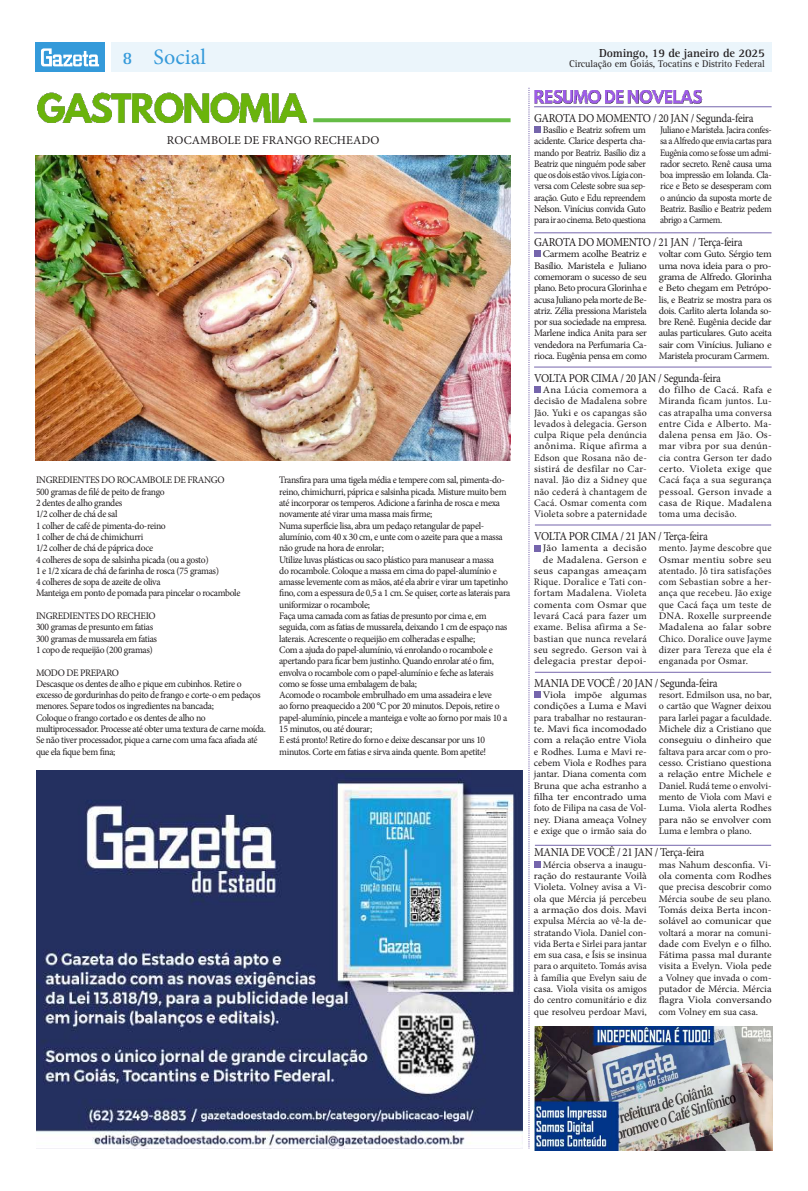
<style>
.page{position:relative;width:808px;height:1191px;background:#fff}
.page>*{position:absolute;margin:0;border:0;box-sizing:border-box;transform-origin:0 0}
.t1{font:22px "Minion Pro";color:#349ada}
.t2{font:12.1px "Minion Pro";letter-spacing:-.03em;color:#231f20;scale:.91 1}
.t3{font:700 12px "Rotis Serif Std";letter-spacing:-.01em;color:#231f20}
.t4{font:12px "Minion Pro";letter-spacing:.01em;color:#231f20}
.t5{font:10px/11.3px "Minion Pro";letter-spacing:-.03em;color:#231f20;scale:.96 1}
.t6{font:10px/11.3px "Minion Pro";letter-spacing:-.03em;color:#231f20;text-align:justify}
.t7{font:10px/11.3px "Minion Pro";letter-spacing:-.03em;color:#231f20;text-align:justify;scale:1.1 1}
.t8{font:10px/11.3px "Minion Pro";letter-spacing:-.03em;color:#231f20;text-align:justify;scale:1.06 1}
.t9{font:10px/11.3px "Minion Pro";letter-spacing:-.03em;color:#231f20;text-align:justify;scale:1.04 1}
.t10{font:10px/11.3px "Minion Pro";letter-spacing:-.03em;color:#231f20;text-align:justify;scale:1.09 1}
.t11{font:10px/11.3px "Minion Pro";letter-spacing:.02em;color:#231f20;text-align:right;scale:1.1 1}
.t12{font:10px/11.3px "Minion Pro";letter-spacing:-.03em;color:#231f20;text-align:justify;scale:.93 1}
.t13{font:10px "Rotis Serif Std";letter-spacing:-.01em;color:#231f20}
.s1{font-family:"Rotis Serif Std";font-weight:700;font-size:18px}
</style>
<div class="page">
<div style="left:111px;top:43px;width:661px;height:29px;background:#ebf5fb"></div>
<div style="left:36px;top:43px;width:69px;height:29px;background:#349ada"></div>
<svg style="left:41px;top:48px;width:58px;height:18px"></svg>
<svg style="left:529px;top:88px;width:11px;height:1060px"></svg>
<hr style="left:534px;top:232px;width:238px;height:1px;background:#7565ac">
<hr style="left:534px;top:106px;width:238px;height:1px;background:#7565ac">
<hr style="left:534px;top:367px;width:238px;height:1px;background:#7565ac">
<hr style="left:535px;top:525px;width:236px;height:1px;background:#7565ac">
<hr style="left:535px;top:672px;width:236px;height:1px;background:#7565ac">
<hr style="left:535px;top:845px;width:236px;height:1px;background:#7565ac">
<img style="left:35px;top:156px;width:476px;height:305px">
<img style="left:36px;top:770px;width:487px;height:378px">
<img style="left:534px;top:88px;width:169px;height:18px">
<img style="left:37px;top:92px;width:270px;height:31px">
<svg style="left:313px;top:118px;width:198px;height:4px"></svg>
<img style="left:535px;top:1026px;width:237px;height:124px">
<h1 class="t1" style="left:122px;top:42px;width:85px"><span class="s1">8</span> Social</h1>
<p class="t4" style="left:167px;top:132px;width:214px">ROCAMBOLE DE FRANGO RECHEADO</p>
<p class="t5" style="left:36px;top:474px;width:214px">INGREDIENTES DO ROCAMBOLE DE FRANGO<br>500 gramas de filé de peito de frango<br>2 dentes de alho grandes<br>1/2 colher de chá de sal<br>1 colher de café de pimenta-do-reino<br>1 colher de chá de chimichurri<br>1/2 colher de chá de páprica doce<br>4 colheres de sopa de salsinha picada (ou a gosto)<br>1 e 1/2 xícara de chá de farinha de rosca (75 gramas)<br>4 colheres de sopa de azeite de oliva<br>Manteiga em ponto de pomada para pincelar o rocambole</p>
<p class="t5" style="left:36px;top:610px;width:128px">INGREDIENTES DO RECHEIO<br>300 gramas de presunto em fatias<br>300 gramas de mussarela em fatias<br>1 copo de requeijão (200 gramas)</p>
<p class="t5" style="left:36px;top:667px;width:241px">MODO DE PREPARO<br>Descasque os dentes de alho e pique em cubinhos. Retire o excesso de gordurinhas do peito de frango e corte-o em pedaços menores. Separe todos os ingredientes na bancada;<br>Coloque o frango cortado e os dentes de alho no multiprocessador. Processe até obter uma textura de carne moída.<br>Se não tiver processador, pique a carne com uma faca afiada até que ela fique bem fina;</p>
<p class="t5" style="left:279px;top:474px;width:242px">Transfira para uma tigela média e tempere com sal, pimenta-do&shy;reino, chimichurri, páprica e salsinha picada. Misture muito bem até incorporar os temperos. Adicione a farinha de rosca e mexa novamente até virar uma massa mais firme;<br>Numa superfície lisa, abra um pedaço retangular de papel&shy;alumínio, com 40 x 30 cm, e unte com o azeite para que a massa não grude na hora de enrolar;<br>Utilize luvas plásticas ou saco plástico para manusear a massa<br>do rocambole. Coloque a massa em cima do papel-alumínio e amasse levemente com as mãos, até ela abrir e virar um tapetinho fino, com a espessura de 0,5 a 1 cm. Se quiser, corte as laterais para uniformizar o rocambole;<br>Faça uma camada com as fatias de presunto por cima e, em seguida, com as fatias de mussarela, deixando 1 cm de espaço nas laterais. Acrescente o requeijão em colheradas e espalhe;<br>Com a ajuda do papel-alumínio, vá enrolando o rocambole e apertando para ficar bem justinho. Quando enrolar até o fim, envolva o rocambole com o papel-alumínio e feche as laterais como se fosse uma embalagem de bala;<br>Acomode o rocambole embrulhado em uma assadeira e leve<br>ao forno preaquecido a 200 °C por 20 minutos. Depois, retire o papel-alumínio, pincele a manteiga e volte ao forno por mais 10 a 15 minutos, ou até dourar;<br>E está pronto! Retire do forno e deixe descansar por uns 10 minutos. Corte em fatias e sirva ainda quente. Bom apetite!</p>
<p class="t3" style="left:599px;top:46px;width:167px">Domingo, 19 de janeiro de 2025</p>
<p class="t13" style="left:569px;top:58px;width:197px">Circulação em Goiás, Tocatins e Distrito Federal</p>
<p class="t2" style="left:534px;top:110px;width:243px">GAROTA DO MOMENTO / 20 JAN / Segunda-feira</p>
<p class="t6" style="left:534px;top:124px;width:113px;text-indent:9px">Basílio e Beatriz sofrem um acidente. Clarice desperta cha&shy;mando por Beatriz. Basílio diz a Beatriz que ninguém pode saber que os dois estão vivos. Lígia con&shy;versa com Celeste sobre sua sep&shy;aração. Guto e Edu repreendem Nelson. Vinícius convida Guto para ir ao cinema. Beto questiona</p>
<p class="t12" style="left:660px;top:124px;width:122px">Juliano e Maristela. Jacira confes&shy;sa a Alfredo que envia cartas para Eugênia como se fosse um admi&shy;rador secreto. Renê causa uma boa impressão em Iolanda. Cla&shy;rice e Beto se desesperam com o anúncio da suposta morte de Beatriz. Basílio e Beatriz pedem abrigo a Carmem.</p>
<p class="t2" style="left:534px;top:234px;width:230px">GAROTA DO MOMENTO / 21 JAN / Terça-feira</p>
<p class="t10" style="left:534px;top:248px;width:105px;text-indent:9px">Carmem acolhe Beatriz e Basílio. Maristela e Juliano comemoram o sucesso de seu plano. Beto procura Glorinha e acusa Juliano pela morte de Be&shy;atriz. Zélia pressiona Maristela por sua sociedade na empresa.<br>Marlene indica Anita para ser vendedora na Perfumaria Ca&shy;rioca. Eugênia pensa em como</p>
<p class="t8" style="left:659px;top:248px;width:108px">voltar com Guto. Sérgio tem uma nova ideia para o pro&shy;grama de Alfredo. Glorinha e Beto chegam em Petrópo&shy;lis, e Beatriz se mostra para os dois. Carlito alerta Iolanda so&shy;bre Renê. Eugênia decide dar aulas particulares. Guto aceita sair com Vinícius. Juliano e Maristela procuram Carmem.</p>
<p class="t8" style="left:534px;top:384px;width:108px;text-indent:9px">Ana Lúcia comemora a decisão de Madalena sobre Jão. Yuki e os capangas são levados à delegacia. Gerson culpa Rique pela denúncia anônima. Rique afirma a Edson que Rosana não de&shy;sistirá de desfilar no Car&shy;naval. Jão diz a Sidney que não cederá à chantagem de Cacá. Osmar comenta com Violeta sobre a paternidade</p>
<p class="t7" style="left:659px;top:384px;width:104px">do filho de Cacá. Rafa e Miranda ficam juntos. Lu&shy;cas atrapalha uma conversa entre Cida e Alberto. Ma&shy;dalena pensa em Jão. Os&shy;mar vibra por sua denún&shy;cia contra Gerson ter dado certo. Violeta exige que Cacá faça a sua segurança pessoal. Gerson invade a casa de Rique. Madalena toma uma decisão.</p>
<p class="t11" style="left:534px;top:542px;width:104px">Jão lamenta a decisão de Madalena. Gerson e seus capangas ameaçam<br>Rique. Doralice e Tati con&shy;fortam Madalena. Violeta comenta com Osmar que levará Cacá para fazer um exame. Belisa afirma a Se&shy;bastian que nunca revelará seu segredo. Gerson vai à delegacia prestar depoi-</p>
<p class="t6" style="left:659px;top:542px;width:114px">mento. Jayme descobre que Osmar mentiu sobre seu atentado. Jô tira satisfações com Sebastian sobre a her&shy;ança que recebeu. Jão exige que Cacá faça um teste de DNA. Roxelle surpreende Madalena ao falar sobre Chico. Doralice ouve Jayme dizer para Tereza que ela é enganada por Osmar.</p>
<p class="t7" style="left:534px;top:689px;width:104px;text-indent:9px">Viola impõe algumas condições a Luma e Mavi para trabalhar no restauran&shy;te. Mavi fica incomodado com a relação entre Viola e Rodhes. Luma e Mavi re&shy;cebem Viola e Rodhes para jantar. Diana comenta com Bruna que acha estranho a filha ter encontrado uma foto de Filipa na casa de Vol&shy;ney. Diana ameaça Volney e exige que o irmão saia do</p>
<p class="t6" style="left:659px;top:689px;width:114px">resort. Edmilson usa, no bar, o cartão que Wagner deixou para Iarlei pagar a faculdade.<br>Michele diz a Cristiano que conseguiu o dinheiro que faltava para arcar com o pro&shy;cesso. Cristiano questiona a relação entre Michele e Daniel. Rudá teme o envolvi&shy;mento de Viola com Mavi e Luma. Viola alerta Rodhes para não se envolver com Luma e lembra o plano.</p>
<p class="t6" style="left:534px;top:859px;width:114px;text-indent:9px">Mércia observa a inaugu&shy;ração do restaurante Voilà Violeta. Volney avisa a Vi&shy;ola que Mércia já percebeu a armação dos dois. Mavi expulsa Mércia ao vê-la de&shy;stratando Viola. Daniel con&shy;vida Berta e Sirlei para jantar em sua casa, e Ísis se insinua para o arquiteto. Tomás avisa à família que Evelyn saiu de casa. Viola visita os amigos do centro comunitário e diz que resolveu perdoar Mavi,</p>
<p class="t9" style="left:659px;top:859px;width:110px">mas Nahum desconfia. Vi&shy;ola comenta com Rodhes que precisa descobrir como Mércia soube de seu plano.<br>Tomás deixa Berta incon&shy;solável ao comunicar que voltará a morar na comuni&shy;dade com Evelyn e o filho.<br>Fátima passa mal durante visita a Evelyn. Viola pede a Volney que invada o com&shy;putador de Mércia. Mércia flagra Viola conversando com Volney em sua casa.</p>
<p class="t2" style="left:534px;top:370px;width:207px">VOLTA POR CIMA / 20 JAN / Segunda-feira</p>
<p class="t2" style="left:534px;top:528px;width:192px">VOLTA POR CIMA / 21 JAN / Terça-feira</p>
<p class="t2" style="left:534px;top:675px;width:203px">MANIA DE VOCÊ / 20 JAN / Segunda-feira</p>
<p class="t2" style="left:534px;top:844px;width:189px">MANIA DE VOCÊ / 21 JAN / Terça-feira</p>
</div>
